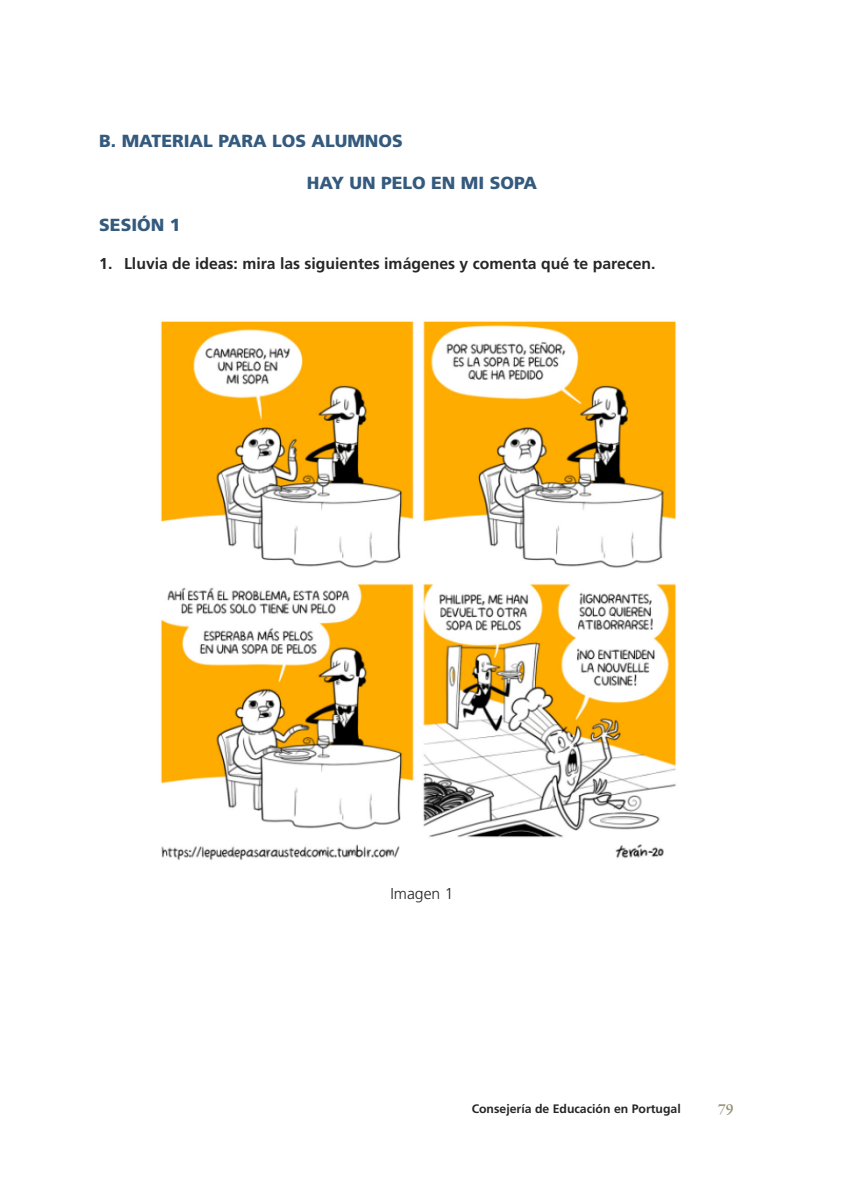
<style>
.page{position:relative;width:844px;height:1191px;background:#fff}
.page>*{position:absolute;margin:0;border:0;box-sizing:border-box;transform-origin:0 0}
.t1{font:900 17.5px "Frutiger";color:#345a7e}
.t2{font:700 15.75px "Frutiger";color:#272526}
.t3{font:300 15.75px "Frutiger";color:#272526}
.t4{font:600 15.75px "Garamond Premr Pro";color:#96917a}
.t5{font:700 12.25px "Frutiger";color:#272526}
</style>
<div class="page">
<img style="left:160px;top:321px;width:517px;height:539px">
<p class="t1" style="left:99px;top:134px;width:305px">B. MATERIAL PARA LOS ALUMNOS</p>
<p class="t1" style="left:307px;top:176px;width:231px">HAY UN PELO EN MI SOPA</p>
<p class="t1" style="left:99px;top:218px;width:83px">SESIÓN 1</p>
<p class="t2" style="left:99px;top:257px;width:557px">1. Lluvia de ideas: mira las siguientes imágenes y comenta qué te parecen.</p>
<p class="t3" style="left:390px;top:887px;width:65px">Imagen 1</p>
<p class="t5" style="left:471px;top:1104px;width:210px">Consejería de Educación en Portugal</p>
<p class="t4" style="left:717px;top:1099px;width:17px">79</p>
</div>
